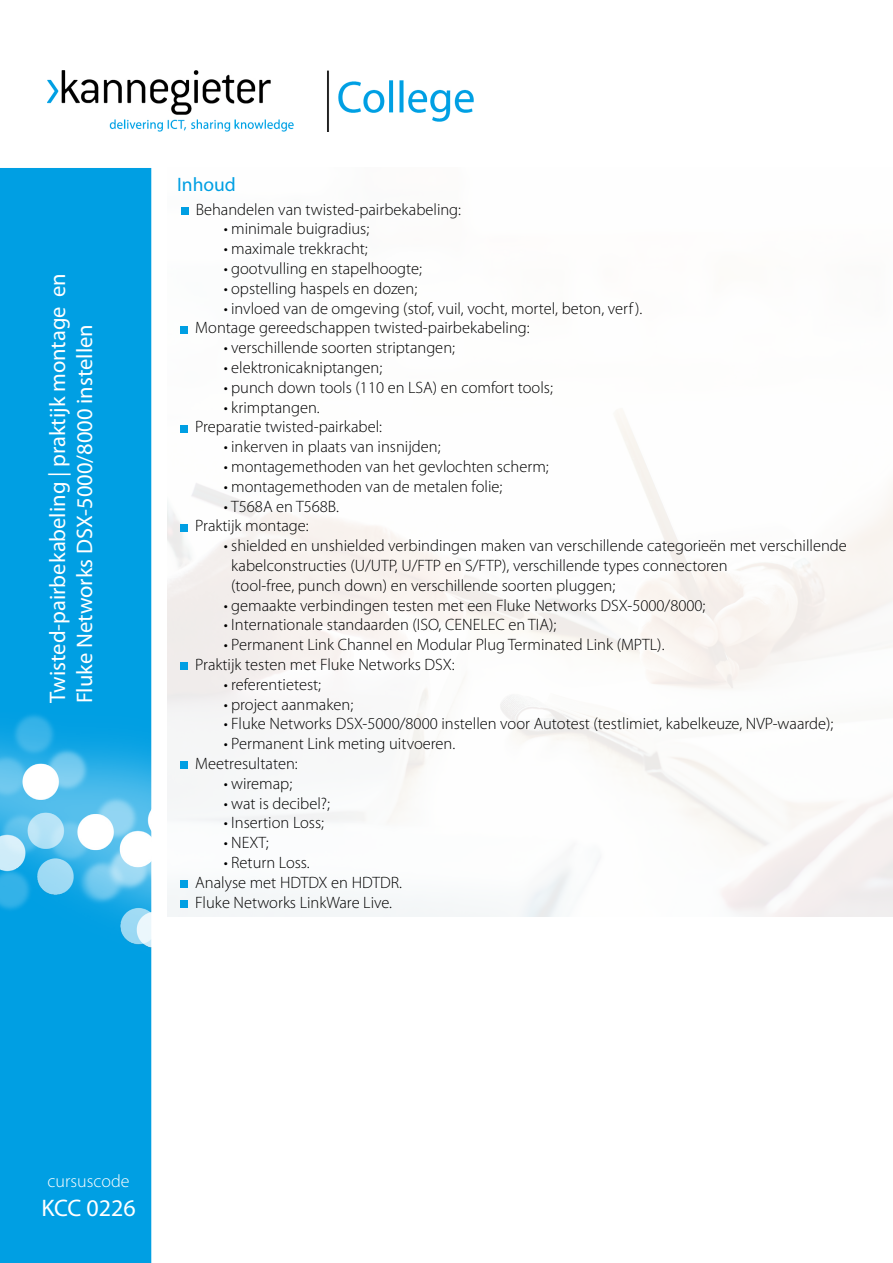
<style>
.page{position:relative;width:893px;height:1263px;background:#fff}
.page>*{position:absolute;margin:0;border:0;box-sizing:border-box;transform-origin:0 0}
.t1{font:24px "Myriad Pro";color:#fff}
.t2{font:22.5px/27px "Myriad Pro";color:#fff}
.t3{font:19.5px "Myriad Pro";color:#009fe3}
.t4{font:300 18px "Myriad Pro";color:#fff}
.t5{font:300 16.5px/19.8px "Myriad Pro";color:#000}
</style>
<div class="page">
<img style="left:168px;top:214px;width:725px;height:702px">
<div style="left:0;top:168px;width:151px;height:1095px;background:#009fe3"></div>
<img style="left:0;top:712px;width:152px;height:244px">
<img style="left:48px;top:71px;width:425px;height:60px">
<div style="left:181px;top:207px;width:8px;height:7px;background:#009fe3"></div>
<div style="left:181px;top:326px;width:7px;height:7px;background:#009fe3"></div>
<div style="left:181px;top:425px;width:7px;height:7px;background:#009fe3"></div>
<div style="left:181px;top:524px;width:7px;height:7px;background:#009fe3"></div>
<div style="left:181px;top:663px;width:7px;height:7px;background:#009fe3"></div>
<div style="left:181px;top:762px;width:7px;height:7px;background:#009fe3"></div>
<div style="left:181px;top:880px;width:7px;height:8px;background:#009fe3"></div>
<div style="left:181px;top:900px;width:7px;height:7px;background:#009fe3"></div>
<h2 class="t2" style="left:44px;top:703px;width:431px;rotate:-90deg">Twisted-pairbekabeling | praktijk montage en<br>Fluke Networks DSX-5000/8000 instellen</h2>
<p class="t3" style="left:177px;top:173px;width:60px">Inhoud</p>
<p class="t5" style="left:196px;top:199px;width:267px">Behandelen van twisted-pairbekabeling:</p>
<p class="t5" style="left:224px;top:219px;width:147px">• minimale buigradius;</p>
<p class="t5" style="left:224px;top:239px;width:145px">• maximale trekkracht;</p>
<p class="t5" style="left:224px;top:259px;width:200px">• gootvulling en stapelhoogte;</p>
<p class="t5" style="left:224px;top:279px;width:195px">• opstelling haspels en dozen;</p>
<p class="t5" style="left:195px;top:298px;width:448px;text-indent:29px">• invloed van de omgeving (stof, vuil, vocht, mortel, beton, verf ).<br>Montage gereedschappen twisted-pairbekabeling:</p>
<p class="t5" style="left:224px;top:338px;width:233px">• verschillende soorten striptangen;</p>
<p class="t5" style="left:224px;top:358px;width:160px">• elektronicakniptangen;</p>
<p class="t5" style="left:224px;top:378px;width:330px">• punch down tools (110 en LSA) en comfort tools;</p>
<p class="t5" style="left:195px;top:397px;width:188px;text-indent:29px">• krimptangen.<br>Preparatie twisted-pairkabel:</p>
<p class="t5" style="left:224px;top:437px;width:218px">• inkerven in plaats van insnijden;</p>
<p class="t5" style="left:224px;top:457px;width:326px">• montagemethoden van het gevlochten scherm;</p>
<p class="t5" style="left:224px;top:477px;width:280px">• montagemethoden van de metalen folie;</p>
<p class="t5" style="left:195px;top:496px;width:145px;text-indent:29px">• T568A en T568B.<br>Praktijk montage:</p>
<p class="t5" style="left:231px;top:536px;width:617px;text-indent:-7px">• shielded en unshielded verbindingen maken van verschillende categorieën met verschillende kabelconstructies (U/UTP, U/FTP en S/FTP), verschillende types connectoren<br>(tool-free, punch down) en verschillende soorten pluggen;</p>
<p class="t5" style="left:224px;top:595px;width:483px">• gemaakte verbindingen testen met een Fluke Networks DSX-5000/8000;</p>
<p class="t5" style="left:224px;top:615px;width:334px">• Internationale standaarden (ISO, CENELEC en TIA);</p>
<p class="t5" style="left:195px;top:635px;width:471px;text-indent:29px">• Permanent Link Channel en Modular Plug Terminated Link (MPTL).<br>Praktijk testen met Fluke Networks DSX:</p>
<p class="t5" style="left:224px;top:675px;width:99px">• referentietest;</p>
<p class="t5" style="left:224px;top:694px;width:131px">• project aanmaken;</p>
<p class="t5" style="left:224px;top:714px;width:611px">• Fluke Networks DSX-5000/8000 instellen voor Autotest (testlimiet, kabelkeuze, NVP-waarde);</p>
<p class="t5" style="left:195px;top:734px;width:261px;text-indent:29px">• Permanent Link meting uitvoeren.<br>Meetresultaten:</p>
<p class="t5" style="left:224px;top:774px;width:70px">• wiremap;</p>
<p class="t5" style="left:224px;top:793px;width:108px">• wat is decibel?;</p>
<p class="t5" style="left:224px;top:813px;width:102px">• Insertion Loss;</p>
<p class="t5" style="left:224px;top:833px;width:46px">• NEXT;</p>
<p class="t5" style="left:195px;top:853px;width:208px;text-indent:29px">• Return Loss.<br>Analyse met HDTDX en HDTDR.<br>Fluke Networks LinkWare Live.</p>
<p class="t4" style="left:48px;top:1171px;width:84px">cursuscode</p>
<h1 class="t1" style="left:41px;top:1193px;width:96px">KCC 0226</h1>
</div>
